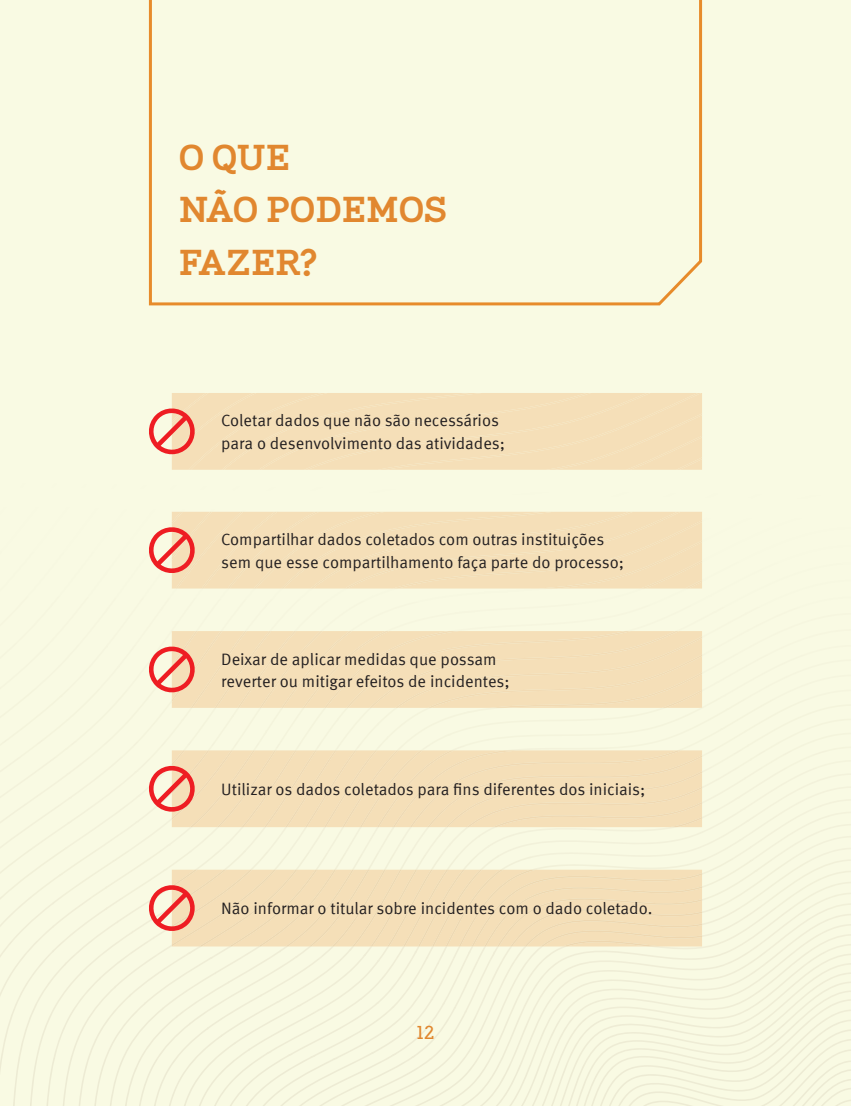
<style>
.page{position:relative;width:851px;height:1106px;background:#fff}
.page>*{position:absolute;margin:0;border:0;box-sizing:border-box;transform-origin:0 0}
.t1{font:800 37.5px/52.5px "Napo";color:#e1872f}
.t2{font:22.5px "Napo";color:#e1872f}
.t3{font:16.5px/22.5px "Meta Pro";color:#231f20}
</style>
<div class="page">
<div style="left:0;top:0;width:850px;height:1106px;background:#f9fae3"></div>
<img style="left:429px;top:1012px;width:37px;height:47px">
<img style="left:464px;top:954px;width:30px;height:58px">
<svg style="left:493px;top:946px;width:6px;height:10px"></svg>
<img style="left:702px;top:871px;width:55px;height:29px">
<img style="left:412px;top:1008px;width:44px;height:49px">
<img style="left:454px;top:946px;width:32px;height:62px">
<img style="left:702px;top:861px;width:51px;height:27px">
<img style="left:412px;top:1004px;width:33px;height:51px">
<img style="left:442px;top:951px;width:28px;height:53px">
<svg style="left:468px;top:946px;width:5px;height:7px"></svg>
<img style="left:702px;top:847px;width:49px;height:27px">
<img style="left:409px;top:1011px;width:24px;height:42px">
<img style="left:433px;top:946px;width:27px;height:54px">
<img style="left:530px;top:858px;width:213px;height:11px">
<img style="left:407px;top:963px;width:32px;height:48px">
<img style="left:436px;top:946px;width:11px;height:18px">
<img style="left:502px;top:857px;width:28px;height:12px">
<img style="left:529px;top:836px;width:220px;height:22px">
<img style="left:311px;top:1007px;width:83px;height:50px">
<img style="left:392px;top:958px;width:36px;height:49px">
<svg style="left:426px;top:946px;width:7px;height:12px"></svg>
<img style="left:497px;top:836px;width:248px;height:21px">
<img style="left:289px;top:1009px;width:90px;height:46px">
<img style="left:380px;top:952px;width:37px;height:51px">
<img style="left:488px;top:817px;width:252px;height:30px">
<img style="left:267px;top:1007px;width:95px;height:46px">
<img style="left:358px;top:946px;width:47px;height:53px">
<img style="left:450px;top:836px;width:30px;height:33px">
<img style="left:478px;top:827px;width:18px;height:10px">
<img style="left:248px;top:1008px;width:74px;height:43px">
<img style="left:317px;top:960px;width:63px;height:49px">
<img style="left:377px;top:946px;width:12px;height:15px">
<img style="left:449px;top:827px;width:20px;height:19px">
<img style="left:234px;top:1006px;width:68px;height:38px">
<img style="left:298px;top:954px;width:68px;height:52px">
<svg style="left:363px;top:946px;width:9px;height:9px"></svg>
<img style="left:429px;top:836px;width:12px;height:33px">
<img style="left:221px;top:1002px;width:60px;height:35px">
<img style="left:277px;top:950px;width:74px;height:52px">
<img style="left:411px;top:827px;width:18px;height:42px">
<img style="left:207px;top:996px;width:54px;height:33px">
<img style="left:260px;top:946px;width:74px;height:50px">
<img style="left:393px;top:827px;width:18px;height:42px">
<img style="left:189px;top:991px;width:52px;height:34px">
<img style="left:240px;top:956px;width:58px;height:35px">
<img style="left:294px;top:946px;width:17px;height:11px">
<img style="left:176px;top:982px;width:53px;height:36px">
<img style="left:228px;top:949px;width:53px;height:34px">
<svg style="left:280px;top:946px;width:8px;height:6px"></svg>
<img style="left:361px;top:827px;width:18px;height:42px">
<img style="left:162px;top:973px;width:54px;height:37px">
<img style="left:215px;top:946px;width:46px;height:28px">
<img style="left:344px;top:827px;width:17px;height:42px">
<img style="left:144px;top:958px;width:69px;height:47px">
<img style="left:208px;top:946px;width:24px;height:12px">
<img style="left:326px;top:827px;width:18px;height:42px">
<img style="left:130px;top:953px;width:62px;height:43px">
<img style="left:307px;top:827px;width:19px;height:42px">
<img style="left:114px;top:944px;width:58px;height:44px">
<img style="left:287px;top:827px;width:20px;height:42px">
<img style="left:99px;top:938px;width:55px;height:42px">
<img style="left:252px;top:827px;width:35px;height:42px">
<img style="left:81px;top:932px;width:52px;height:42px">
<img style="left:132px;top:923px;width:14px;height:10px">
<img style="left:229px;top:852px;width:15px;height:14px">
<img style="left:243px;top:827px;width:23px;height:24px">
<img style="left:65px;top:922px;width:53px;height:43px">
<img style="left:117px;top:910px;width:30px;height:13px">
<img style="left:54px;top:928px;width:53px;height:24px">
<img style="left:107px;top:888px;width:40px;height:22px">
<img style="left:171px;top:827px;width:48px;height:42px">
<img style="left:63px;top:904px;width:44px;height:24px">
<img style="left:116px;top:861px;width:55px;height:27px">
<img style="left:172px;top:827px;width:20px;height:18px">
<img style="left:68px;top:875px;width:48px;height:29px">
<img style="left:146px;top:827px;width:26px;height:34px">
<img style="left:71px;top:850px;width:68px;height:25px">
<img style="left:0;top:874px;width:68px;height:25px">
<img style="left:0;top:849px;width:71px;height:25px">
<svg style="left:148px;top:0;width:555px;height:306px"></svg>
<div style="left:650px;top:393px;width:51px;height:77px;background:#f5dfb8"></div>
<div style="left:591px;top:393px;width:59px;height:77px;background:#f5dfb8"></div>
<div style="left:327px;top:393px;width:155px;height:77px;background:#f5dfb8"></div>
<div style="left:188px;top:393px;width:139px;height:77px;background:#f5dfb8"></div>
<div style="left:197px;top:393px;width:59px;height:63px;background:#f5dfb8"></div>
<img style="left:172px;top:393px;width:36px;height:30px">
<img style="left:680px;top:520px;width:22px;height:68px">
<div style="left:633px;top:512px;width:47px;height:76px;background:#f5dfb8"></div>
<div style="left:553px;top:512px;width:80px;height:76px;background:#f5dfb8"></div>
<div style="left:385px;top:512px;width:168px;height:76px;background:#f5dfb8"></div>
<div style="left:319px;top:512px;width:66px;height:76px;background:#f5dfb8"></div>
<div style="left:277px;top:512px;width:42px;height:76px;background:#f5dfb8"></div>
<div style="left:243px;top:512px;width:34px;height:76px;background:#f5dfb8"></div>
<div style="left:175px;top:512px;width:68px;height:76px;background:#f5dfb8"></div>
<img style="left:197px;top:512px;width:15px;height:48px">
<div style="left:679px;top:636px;width:23px;height:72px;background:#f5dfb8"></div>
<div style="left:630px;top:631px;width:49px;height:77px;background:#f5dfb8"></div>
<div style="left:389px;top:631px;width:70px;height:77px;background:#f5dfb8"></div>
<div style="left:352px;top:631px;width:37px;height:77px;background:#f5dfb8"></div>
<div style="left:322px;top:631px;width:30px;height:77px;background:#f5dfb8"></div>
<div style="left:296px;top:631px;width:26px;height:77px;background:#f5dfb8"></div>
<div style="left:271px;top:631px;width:25px;height:77px;background:#f5dfb8"></div>
<div style="left:247px;top:631px;width:24px;height:77px;background:#f5dfb8"></div>
<div style="left:190px;top:631px;width:57px;height:77px;background:#f5dfb8"></div>
<div style="left:172px;top:631px;width:50px;height:71px;background:#f5dfb8"></div>
<img style="left:172px;top:631px;width:25px;height:13px">
<div style="left:681px;top:755px;width:21px;height:72px;background:#f5dfb8"></div>
<div style="left:521px;top:750px;width:160px;height:77px;background:#f5dfb8"></div>
<div style="left:454px;top:750px;width:67px;height:77px;background:#f5dfb8"></div>
<div style="left:423px;top:750px;width:31px;height:77px;background:#f5dfb8"></div>
<div style="left:398px;top:750px;width:25px;height:77px;background:#f5dfb8"></div>
<div style="left:356px;top:750px;width:42px;height:77px;background:#f5dfb8"></div>
<div style="left:336px;top:750px;width:20px;height:77px;background:#f5dfb8"></div>
<img style="left:317px;top:750px;width:19px;height:77px">
<div style="left:296px;top:750px;width:21px;height:77px;background:#f5dfb8"></div>
<div style="left:276px;top:750px;width:20px;height:77px;background:#f5dfb8"></div>
<div style="left:255px;top:750px;width:21px;height:77px;background:#f5dfb8"></div>
<div style="left:190px;top:750px;width:65px;height:77px;background:#f5dfb8"></div>
<div style="left:172px;top:750px;width:61px;height:69px;background:#f5dfb8"></div>
<img style="left:185px;top:750px;width:24px;height:44px">
<img style="left:172px;top:750px;width:13px;height:13px">
<div style="left:536px;top:873px;width:166px;height:73px;background:#f5dfb8"></div>
<div style="left:503px;top:869px;width:33px;height:77px;background:#f5dfb8"></div>
<div style="left:482px;top:869px;width:21px;height:77px;background:#f5dfb8"></div>
<img style="left:464px;top:869px;width:18px;height:77px">
<img style="left:401px;top:869px;width:63px;height:77px">
<div style="left:403px;top:869px;width:45px;height:77px;background:#f5dfb8"></div>
<img style="left:385px;top:869px;width:16px;height:77px">
<div style="left:354px;top:869px;width:31px;height:77px;background:#f5dfb8"></div>
<img style="left:336px;top:869px;width:18px;height:77px">
<img style="left:317px;top:869px;width:19px;height:77px">
<div style="left:297px;top:869px;width:20px;height:77px;background:#f5dfb8"></div>
<div style="left:276px;top:869px;width:21px;height:77px;background:#f5dfb8"></div>
<div style="left:172px;top:869px;width:104px;height:77px;background:#f5dfb8"></div>
<div style="left:197px;top:869px;width:55px;height:58px;background:#f5dfb8"></div>
<img style="left:197px;top:869px;width:29px;height:38px">
<img style="left:172px;top:869px;width:25px;height:14px">
<svg style="left:149px;top:406px;width:48px;height:50px"></svg>
<svg style="left:149px;top:512px;width:48px;height:63px"></svg>
<svg style="left:149px;top:644px;width:48px;height:50px"></svg>
<svg style="left:149px;top:763px;width:48px;height:51px"></svg>
<svg style="left:147px;top:883px;width:50px;height:50px"></svg>
<h1 class="t1" style="left:179px;top:132px;width:270px">O QUE<br>NÃO PODEMOS<br>FAZER?</h1>
<p class="t3" style="left:221px;top:408px;width:285px">Coletar dados que não são necessários para o desenvolvimento das atividades;</p>
<p class="t3" style="left:221px;top:527px;width:404px">Compartilhar dados coletados com outras instituições sem que esse compartilhamento faça parte do processo;</p>
<p class="t3" style="left:221px;top:646px;width:290px">Deixar de aplicar medidas que possam reverter ou mitigar efeitos de incidentes;</p>
<p class="t3" style="left:221px;top:777px;width:425px">Utilizar os dados coletados para fins diferentes dos iniciais;</p>
<p class="t3" style="left:221px;top:896px;width:432px">Não informar o titular sobre incidentes com o dado coletado.</p>
<h2 class="t2" style="left:416px;top:1018px;width:19px">12</h2>
</div>
